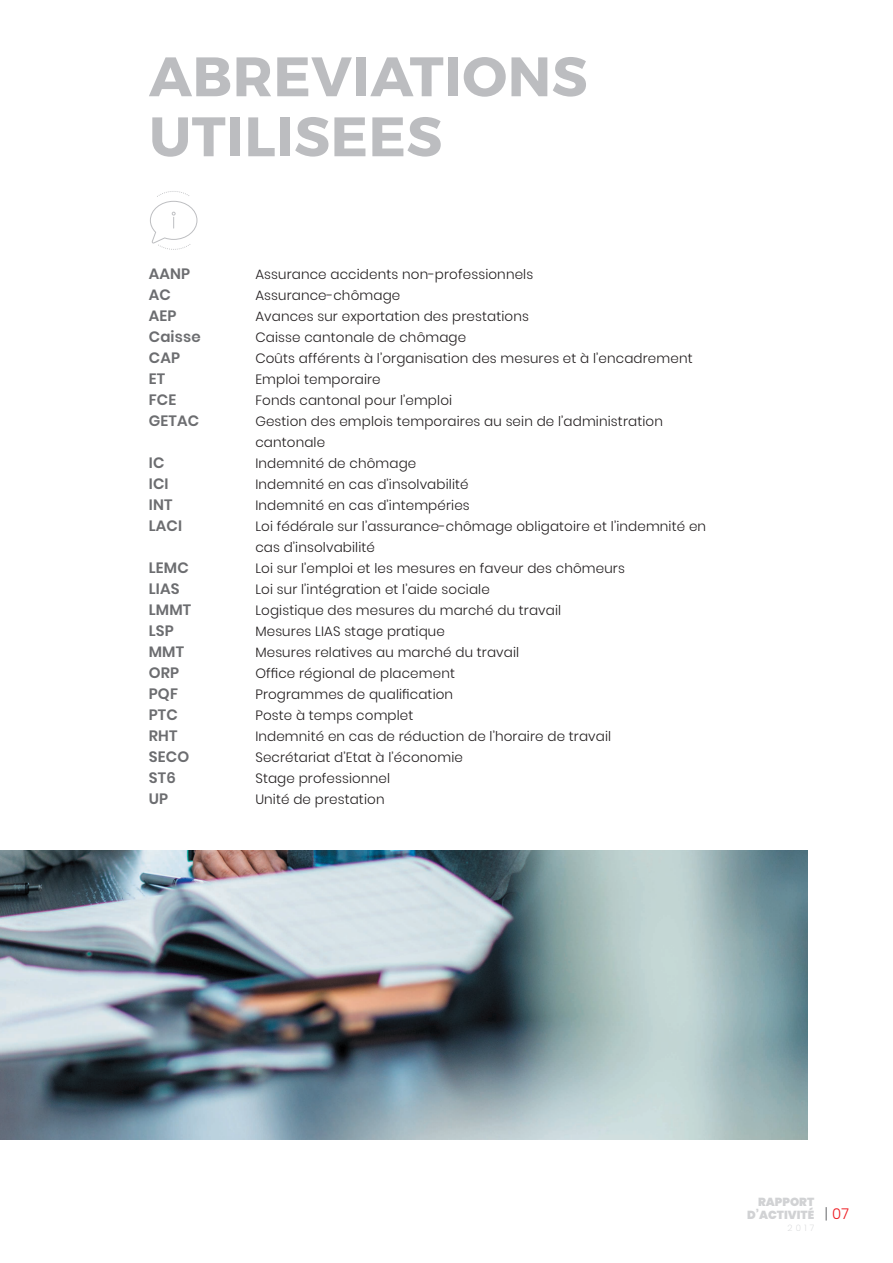
<style>
.page{position:relative;width:893px;height:1263px;background:#fff}
.page>*{position:absolute;margin:0;border:0;box-sizing:border-box;transform-origin:0 0}
.t1{font:700 55.5px/60px "Montserrat";letter-spacing:.01em;color:#bcbdc0}
.t2{font:600 15px "Poppins";letter-spacing:.01em;color:#6c6d70}
.t3{font:300 15px "Poppins";color:#ee1d23}
.t4{font:300 13.5px/21px "Poppins";letter-spacing:.01em;color:#231f20}
.t5{font:900 11.7px/12.6px "Poppins";color:#d1d2d4;text-align:right}
.t6{font:200 8.85px "Poppins";color:#d1d2d4}
.s1{color:#6c6d70}
</style>
<div class="page">
<img style="left:0;top:850px;width:808px;height:290px">
<svg style="left:150px;top:191px;width:47px;height:59px"></svg>
<h1 class="t1" style="left:149px;top:47px;width:440px">ABREVIATIONS<br>UTILISEES</h1>
<p class="t2" style="left:149px;top:265px;width:43px">AANP</p>
<p class="t4" style="left:255px;top:264px;width:279px">Assurance accidents non-professionnels</p>
<p class="t2" style="left:149px;top:286px;width:24px">AC</p>
<p class="t4" style="left:255px;top:285px;width:146px">Assurance-chômage</p>
<p class="t2" style="left:149px;top:307px;width:29px">AEP</p>
<p class="t4" style="left:255px;top:306px;width:275px">Avances sur exportation des prestations</p>
<p class="t2" style="left:149px;top:328px;width:53px">Caisse</p>
<p class="t4" style="left:255px;top:327px;width:212px">Caisse cantonale de chômage</p>
<p class="t2" style="left:149px;top:349px;width:33px">CAP</p>
<p class="t4" style="left:255px;top:348px;width:439px">Coûts afférents à l’organisation des mesures et à l’encadrement</p>
<p class="t2" style="left:149px;top:370px;width:18px">ET</p>
<p class="t4" style="left:255px;top:369px;width:127px">Emploi temporaire</p>
<p class="t2" style="left:149px;top:391px;width:29px">FCE</p>
<p class="t4" style="left:255px;top:390px;width:198px">Fonds cantonal pour l’emploi</p>
<p class="t2" style="left:149px;top:412px;width:52px">GETAC</p>
<p class="t4" style="left:255px;top:411px;width:409px">Gestion des emplois temporaires au sein de l’administration cantonale</p>
<p class="t2" style="left:149px;top:454px;width:17px">IC</p>
<p class="t4" style="left:255px;top:453px;width:162px">Indemnité de chômage</p>
<p class="t2" style="left:149px;top:475px;width:21px">ICI</p>
<p class="t4" style="left:255px;top:474px;width:215px">Indemnité en cas d’insolvabilité</p>
<p class="t2" style="left:149px;top:496px;width:25px">INT</p>
<p class="t4" style="left:255px;top:495px;width:216px">Indemnité en cas d’intempéries</p>
<p class="t2" style="left:149px;top:517px;width:35px">LACI</p>
<p class="t4" style="left:255px;top:516px;width:452px">Loi fédérale sur l’assurance-chômage obligatoire et l’indemnité en cas d’insolvabilité</p>
<p class="t2" style="left:149px;top:559px;width:41px">LEMC</p>
<p class="t4" style="left:255px;top:558px;width:371px">Loi sur l’emploi et les mesures en faveur des chômeurs</p>
<p class="t2" style="left:149px;top:580px;width:32px">LIAS</p>
<p class="t4" style="left:255px;top:579px;width:236px">Loi sur l’intégration et l’aide sociale</p>
<p class="t2" style="left:149px;top:601px;width:44px">LMMT</p>
<p class="t4" style="left:255px;top:600px;width:307px">Logistique des mesures du marché du travail</p>
<p class="t2" style="left:149px;top:622px;width:27px">LSP</p>
<p class="t4" style="left:255px;top:621px;width:191px">Mesures LIAS stage pratique</p>
<p class="t2" style="left:149px;top:643px;width:37px">MMT</p>
<p class="t4" style="left:255px;top:642px;width:265px">Mesures relatives au marché du travail</p>
<p class="t2" style="left:149px;top:664px;width:32px">ORP</p>
<p class="t4" style="left:255px;top:663px;width:201px">Office régional de placement</p>
<p class="t2" style="left:149px;top:685px;width:31px">PQF</p>
<p class="t4" style="left:255px;top:684px;width:199px">Programmes de qualification</p>
<p class="t2" style="left:149px;top:706px;width:31px">PTC</p>
<p class="t4" style="left:255px;top:705px;width:160px">Poste à temps complet</p>
<p class="t2" style="left:149px;top:727px;width:30px">RHT</p>
<p class="t4" style="left:255px;top:726px;width:357px">Indemnité en cas de réduction de l’horaire de travail</p>
<p class="t2" style="left:149px;top:748px;width:42px">SECO</p>
<p class="t4" style="left:255px;top:747px;width:209px">Secrétariat d’Etat à l’économie</p>
<p class="t2" style="left:149px;top:769px;width:28px">ST6</p>
<p class="t4" style="left:255px;top:768px;width:136px">Stage professionnel</p>
<p class="t2" style="left:149px;top:790px;width:21px">UP</p>
<p class="t4" style="left:255px;top:789px;width:131px">Unité de prestation</p>
<p class="t5" style="left:747px;top:1195px;width:69px">RAPPORT<br>D’ACTIVITÉ</p>
<p class="t6" style="left:788px;top:1223px;width:28px">2017</p>
<p class="t3" style="left:825px;top:1205px;width:26px"><span class="s1">|</span> 07</p>
</div>
